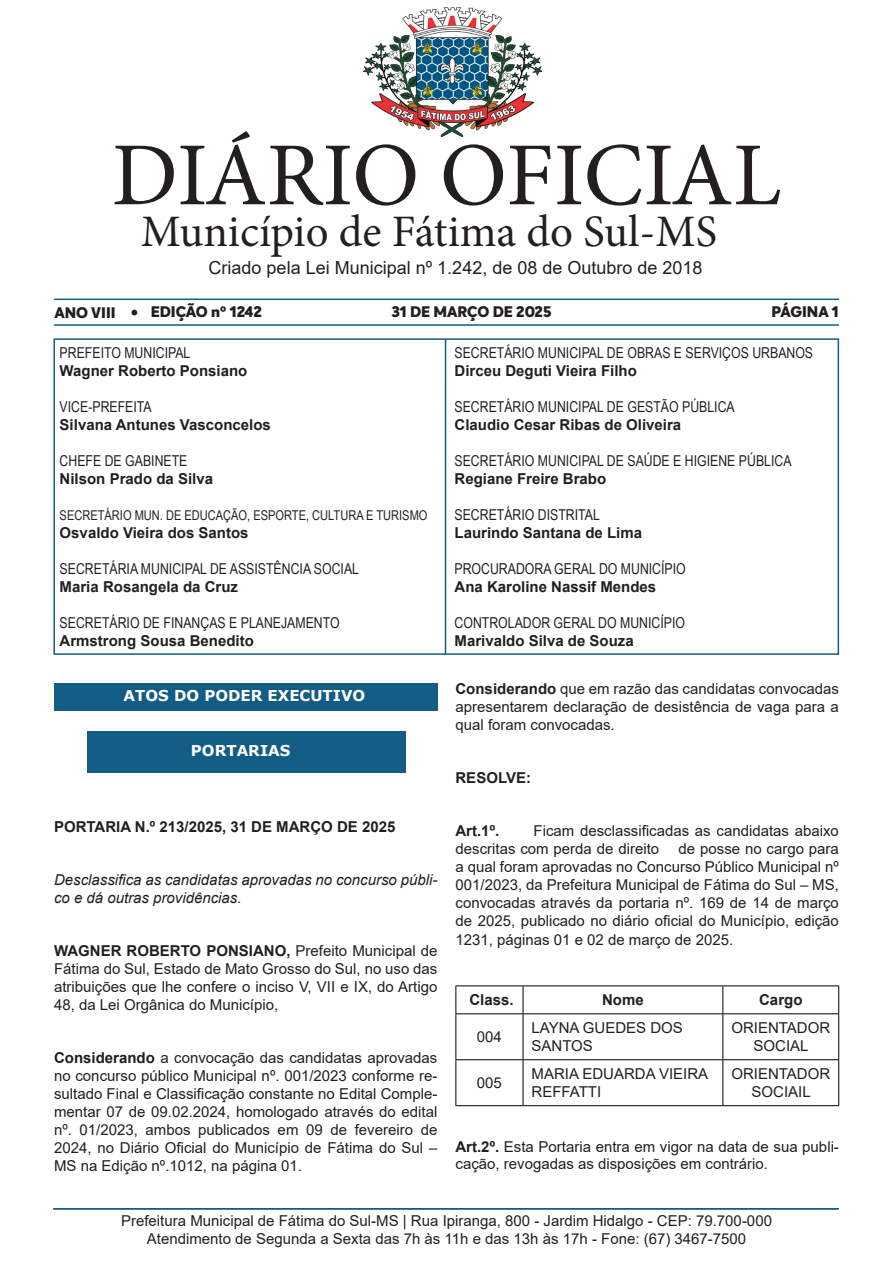
<style>
.page{position:relative;width:893px;height:1263px;background:#fff}
.page>*{position:absolute;margin:0;border:0;box-sizing:border-box;transform-origin:0 0}
.t1{font:90px "Minion Pro";letter-spacing:-.01em;color:#231f20}
.t2{font:45px "Minion Pro";color:#231f20}
.t3{font:18px "Arial";color:#231f20}
.t4{font:15px/18px "Arial";color:#231f20;text-align:justify}
.t5{font:700 15px "Arial";color:#231f20}
.t6{font:15px "Arial Narrow";color:#231f20}
.t7{font:italic 15px/18px "Arial";color:#231f20}
.t8{font:800 15px "Intelo Alt";color:#231f20}
.t9{font:700 15px "Verdana";color:#fff}
.t10{font:13.5px "Arial Narrow";color:#231f20}
.s1{font-weight:700}
</style>
<div class="page">
<hr style="left:54px;top:299px;width:785px;height:1px;background:#135c85">
<hr style="left:54px;top:324px;width:785px;height:2px;background:#135c85">
<img style="left:363px;top:7px;width:178px;height:130px">
<hr style="left:445px;top:339px;width:1px;height:315px;background:#135c85">
<div style="left:53px;top:338px;width:786px;height:317px;border:2px solid #135c85"></div>
<hr style="left:54px;top:1208px;width:785px;height:1px;background:#135c85">
<div style="left:54px;top:683px;width:384px;height:28px;background:#135c85"></div>
<div style="left:87px;top:731px;width:319px;height:42px;background:#135c85"></div>
<hr style="left:53px;top:1208px;width:785px;height:1px;background:#135c85">
<hr style="left:455px;top:985px;width:68px;height:1px;background:#000">
<svg style="left:455px;top:986px;width:1px;height:27px"></svg>
<hr style="left:523px;top:985px;width:200px;height:1px;background:#000">
<svg style="left:523px;top:986px;width:1px;height:27px"></svg>
<hr style="left:723px;top:985px;width:116px;height:1px;background:#000">
<svg style="left:722px;top:986px;width:1px;height:27px"></svg>
<svg style="left:838px;top:986px;width:1px;height:27px"></svg>
<hr style="left:455px;top:1013px;width:68px;height:1px;background:#000">
<hr style="left:455px;top:1014px;width:1px;height:45px;background:#000">
<hr style="left:523px;top:1013px;width:200px;height:1px;background:#000">
<hr style="left:523px;top:1014px;width:1px;height:45px;background:#000">
<hr style="left:723px;top:1013px;width:116px;height:1px;background:#000">
<hr style="left:722px;top:1014px;width:1px;height:45px;background:#000">
<hr style="left:838px;top:1014px;width:1px;height:45px;background:#000">
<hr style="left:455px;top:1059px;width:68px;height:1px;background:#000">
<hr style="left:455px;top:1060px;width:1px;height:45px;background:#000">
<hr style="left:523px;top:1059px;width:200px;height:1px;background:#000">
<hr style="left:523px;top:1060px;width:1px;height:45px;background:#000">
<hr style="left:723px;top:1059px;width:116px;height:1px;background:#000">
<hr style="left:722px;top:1060px;width:1px;height:45px;background:#000">
<hr style="left:838px;top:1060px;width:1px;height:45px;background:#000">
<hr style="left:455px;top:1105px;width:68px;height:1px;background:#000">
<hr style="left:523px;top:1105px;width:200px;height:1px;background:#000">
<hr style="left:723px;top:1105px;width:116px;height:1px;background:#000">
<h1 class="t1" style="left:112px;top:115px;width:671px">DIÁRIO OFICIAL</h1>
<h2 class="t2" style="left:141px;top:201px;width:578px">Município de Fátima do Sul-MS</h2>
<p class="t3" style="left:209px;top:255px;width:495px">Criado pela Lei Municipal nº 1.242, de 08 de Outubro de 2018</p>
<p class="t8" style="left:54px;top:302px;width:209px">ANO VIII <sup>.</sup> EDIÇÃO nº 1242</p>
<p class="t8" style="left:391px;top:302px;width:162px">31 DE MARÇO DE 2025</p>
<p class="t8" style="left:771px;top:302px;width:69px">PÁGINA 1</p>
<p class="t6" style="left:60px;top:342px;width:132px">PREFEITO MUNICIPAL</p>
<p class="t5" style="left:60px;top:360px;width:189px">Wagner Roberto Ponsiano</p>
<p class="t6" style="left:60px;top:396px;width:94px">VICE-PREFEITA</p>
<p class="t5" style="left:60px;top:414px;width:213px">Silvana Antunes Vasconcelos</p>
<p class="t6" style="left:60px;top:450px;width:129px">CHEFE DE GABINETE</p>
<p class="t5" style="left:60px;top:468px;width:155px">Nilson Prado da Silva</p>
<p class="t10" style="left:60px;top:506px;width:369px">SECRETÁRIO MUN. DE EDUCAÇÃO, ESPORTE, CULTURA E TURISMO</p>
<p class="t5" style="left:60px;top:522px;width:190px">Osvaldo Vieira dos Santos</p>
<p class="t6" style="left:60px;top:558px;width:301px">SECRETÁRIA MUNICIPAL DE ASSISTÊNCIA SOCIAL</p>
<p class="t5" style="left:60px;top:576px;width:180px">Maria Rosangela da Cruz</p>
<p class="t6" style="left:60px;top:612px;width:281px">SECRETÁRIO DE FINANÇAS E PLANEJAMENTO</p>
<p class="t5" style="left:60px;top:630px;width:196px">Armstrong Sousa Benedito</p>
<p class="t9" style="left:124px;top:685px;width:243px">ATOS DO PODER EXECUTIVO</p>
<p class="t9" style="left:191px;top:740px;width:101px">PORTARIAS</p>
<p class="t5" style="left:54px;top:816px;width:343px">PORTARIA N.º 213/2025, 31 DE MARÇO DE 2025</p>
<p class="t7" style="left:54px;top:871px;width:385px">Desclassifica as candidatas aprovadas no concurso públi&shy;co e dá outras providências.</p>
<p class="t4" style="left:54px;top:942px;width:385px"><span class="s1">WAGNER ROBERTO PONSIANO,</span> Prefeito Municipal de Fátima do Sul, Estado de Mato Grosso do Sul, no uso das atribuições que lhe confere o inciso V, VII e IX, do Artigo 48, da Lei Orgânica do Município,</p>
<p class="t4" style="left:54px;top:1049px;width:385px"><span class="s1">Considerando</span> a convocação das candidatas aprovadas no concurso público Municipal nº. 001/2023 conforme re&shy;sultado Final e Classificação constante no Edital Comple&shy;mentar 07 de 09.02.2024, homologado através do edital nº. 01/2023, ambos publicados em 09 de fevereiro de 2024, no Diário Oficial do Município de Fátima do Sul – MS na Edição nº.1012, na página 01.</p>
<p class="t6" style="left:455px;top:342px;width:360px">SECRETÁRIO MUNICIPAL DE OBRAS E SERVIÇOS URBANOS</p>
<p class="t5" style="left:455px;top:360px;width:184px">Dirceu Deguti Vieira Filho</p>
<p class="t6" style="left:455px;top:396px;width:282px">SECRETÁRIO MUNICIPAL DE GESTÃO PÚBLICA</p>
<p class="t5" style="left:455px;top:414px;width:228px">Claudio Cesar Ribas de Oliveira</p>
<p class="t6" style="left:455px;top:450px;width:338px">SECRETÁRIO MUNICIPAL DE SAÚDE E HIGIENE PÚBLICA</p>
<p class="t5" style="left:455px;top:468px;width:153px">Regiane Freire Brabo</p>
<p class="t6" style="left:455px;top:504px;width:147px">SECRETÁRIO DISTRITAL</p>
<p class="t5" style="left:455px;top:522px;width:189px">Laurindo Santana de Lima</p>
<p class="t6" style="left:455px;top:558px;width:233px">PROCURADORA GERAL DO MUNICÍPIO</p>
<p class="t5" style="left:455px;top:576px;width:203px">Ana Karoline Nassif Mendes</p>
<p class="t6" style="left:455px;top:612px;width:232px">CONTROLADOR GERAL DO MUNICÍPIO</p>
<p class="t5" style="left:455px;top:630px;width:181px">Marivaldo Silva de Souza</p>
<p class="t4" style="left:455px;top:680px;width:385px"><span class="s1">Considerando</span> que em razão das candidatas convocadas apresentarem declaração de desistência de vaga para a qual foram convocadas.</p>
<p class="t5" style="left:455px;top:768px;width:77px">RESOLVE:</p>
<p class="t4" style="left:455px;top:822px;width:385px;text-indent:78px">Ficam desclassificadas as candidatas abaixo descritas com perda de direito</p>
<p class="t5" style="left:455px;top:821px;width:45px">Art.1º.</p>
<p class="t4" style="left:455px;top:840px;width:385px;text-indent:223px">de posse no cargo para a qual foram aprovadas no Concurso Público Municipal nº 001/2023, da Prefeitura Municipal de Fátima do Sul – MS, convocadas através da portaria nº. 169 de 14 de março de 2025, publicado no diário oficial do Município, edição 1231, páginas 01 e 02 de março de 2025.</p>
<p class="t5" style="left:469px;top:989px;width:46px">Class.</p>
<p class="t5" style="left:602px;top:989px;width:43px">Nome</p>
<p class="t5" style="left:759px;top:989px;width:45px">Cargo</p>
<p class="t4" style="left:477px;top:1028px;width:27px">004</p>
<p class="t4" style="left:531px;top:1019px;width:153px">LAYNA GUEDES DOS<br>SANTOS</p>
<p class="t4" style="left:731px;top:1019px;width:100px;text-align:center">ORIENTADOR<br>SOCIAL</p>
<p class="t4" style="left:477px;top:1074px;width:27px">005</p>
<p class="t4" style="left:531px;top:1065px;width:178px">MARIA EDUARDA VIEIRA<br>REFFATTI</p>
<p class="t4" style="left:731px;top:1065px;width:100px;text-align:center">ORIENTADOR<br>SOCIAIL</p>
<p class="t4" style="left:455px;top:1137px;width:385px;line-height:17.2px"><span class="s1">Art.2º.</span> Esta Portaria entra em vigor na data de sua publi&shy;cação, revogadas as disposições em contrário.</p>
<p class="t4" style="left:121px;top:1211px;width:652px;text-align:center">Prefeitura Municipal de Fátima do Sul-MS | Rua Ipiranga, 800 - Jardim Hidalgo - CEP: 79.700-000<br>Atendimento de Segunda a Sexta das 7h às 11h e das 13h às 17h - Fone: (67) 3467-7500</p>
</div>
